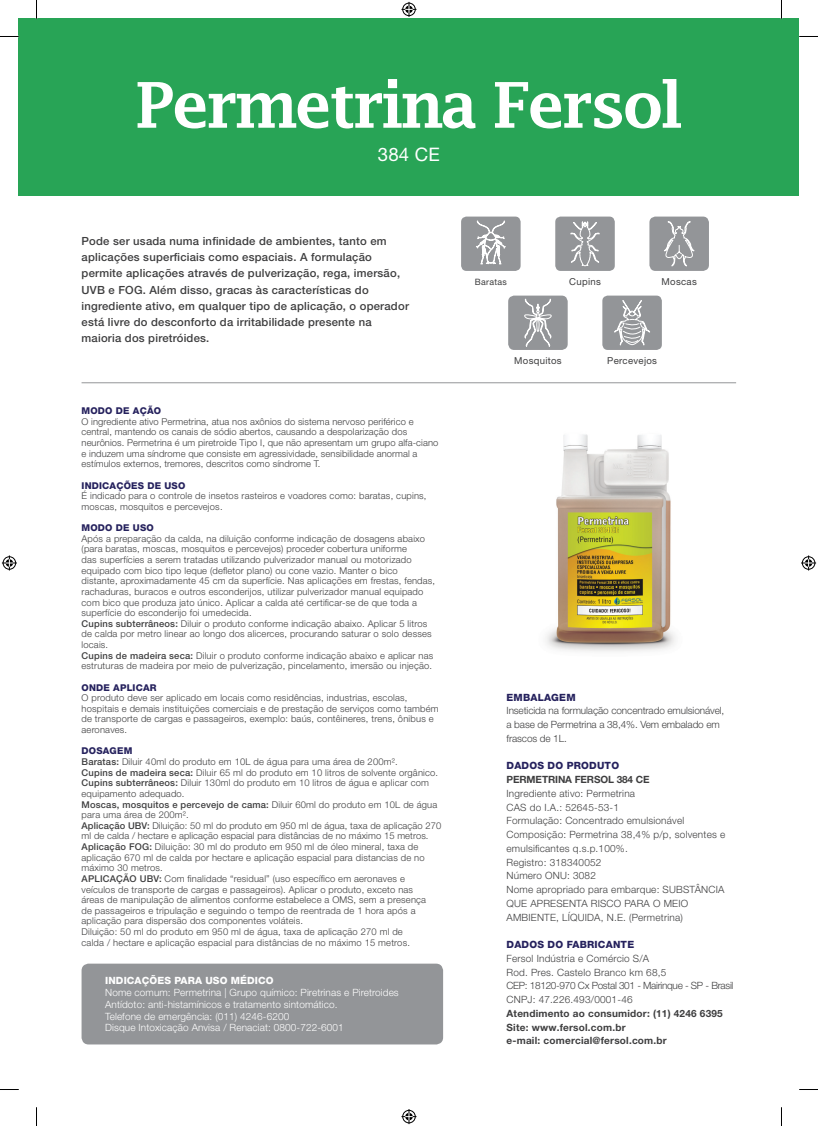
<style>
.page{position:relative;width:818px;height:1126px;background:#fff}
.page>*{position:absolute;margin:0;border:0;box-sizing:border-box;transform-origin:0 0}
.t1{font:600 63.12px "Lucida Fax";letter-spacing:-.05em;color:#fff}
.t2{font:18.62px "Helvetica Neue LT Pro";color:#fff}
.t3{font:500 11.25px/16.2px "Helvetica Neue LT Pro";letter-spacing:.02em;color:#3e3e3f}
.t4{font:300 10px/13.8px "Helvetica Neue LT Pro";letter-spacing:.02em;color:#3e3e3f}
.t5{font:300 10px/11.9px "Helvetica Neue LT Pro";letter-spacing:.01em;color:#fff}
.t6{font:300 10px/13.8px "Helvetica Neue LT Pro";letter-spacing:-.01em;color:#3e3e3f}
.t7{font:700 10px/13.8px "Helvetica Neue LT Pro";letter-spacing:.02em;color:#3e3e3f}
.t8{font:800 10px "Helvetica Neue LT Pro";letter-spacing:.02em;color:#25215d}
.t9{font:800 10px "Helvetica Neue LT Pro";letter-spacing:.01em;color:#fff}
.t10{font:700 10px "Helvetica Neue LT Pro";letter-spacing:-.01em;color:#3e3e3f}
.t11{font:9.62px "Helvetica Neue LT Pro";letter-spacing:.03em;color:#3e3e3f}
.t12{font:300 9.38px/10.6px "Helvetica Neue LT Pro";letter-spacing:.02em;color:#3e3e3f}
.t13{font:800 9.38px "Helvetica Neue LT Pro";letter-spacing:.02em;color:#25215d}
.t14{font:8.75px "Helvetica Neue LT Pro";letter-spacing:.03em;color:#3e3e3f}
.s1{font-weight:500}
.s2{font-weight:800;color:#25215d}
</style>
<div class="page">
<div style="left:19px;top:19px;width:779px;height:177px;background:#28a456"></div>
<hr style="left:81px;top:382px;width:654px;height:1px;background:#939598">
<div style="left:81px;top:963px;width:362px;height:81px;background:#939598;border-radius:7px"></div>
<img style="left:546px;top:434px;width:129px;height:218px">
<div style="left:649px;top:216px;width:59px;height:55px;background:#939598;border-radius:6px"></div>
<svg style="left:664px;top:221px;width:30px;height:46px"></svg>
<div style="left:555px;top:216px;width:59px;height:55px;background:#939598;border-radius:5px"></div>
<svg style="left:570px;top:221px;width:29px;height:45px"></svg>
<div style="left:461px;top:216px;width:59px;height:55px;background:#939598;border-radius:5px"></div>
<svg style="left:476px;top:221px;width:29px;height:43px"></svg>
<div style="left:602px;top:295px;width:59px;height:55px;background:#939598;border-radius:5px"></div>
<svg style="left:614px;top:300px;width:36px;height:46px"></svg>
<div style="left:508px;top:295px;width:59px;height:55px;background:#939598;border-radius:6px"></div>
<svg style="left:523px;top:295px;width:29px;height:52px"></svg>
<svg style="left:0;top:36px;width:19px;height:1px"></svg>
<svg style="left:798px;top:36px;width:19px;height:1px"></svg>
<svg style="left:0;top:1089px;width:19px;height:1px"></svg>
<svg style="left:799px;top:1089px;width:18px;height:1px"></svg>
<svg style="left:36px;top:0;width:1px;height:19px"></svg>
<svg style="left:36px;top:1107px;width:1px;height:18px"></svg>
<svg style="left:401px;top:2px;width:15px;height:15px"></svg>
<svg style="left:401px;top:1109px;width:15px;height:14px"></svg>
<svg style="left:2px;top:555px;width:15px;height:15px"></svg>
<svg style="left:801px;top:555px;width:14px;height:15px"></svg>
<h1 class="t1" style="left:135px;top:69px;width:549px">Permetrina Fersol</h1>
<h2 class="t2" style="left:377px;top:143px;width:64px">384 CE</h2>
<p class="t3" style="left:81px;top:232px;width:329px">Pode ser usada numa infinidade de ambientes, tanto em aplicações superficiais como espaciais. A formulação permite aplicações através de pulverização, rega, imersão, UVB e FOG. Além disso, gracas às características do ingrediente ativo, em qualquer tipo de aplicação, o operador está livre do desconforto da irritabilidade presente na maioria dos piretróides.</p>
<p class="t13" style="left:81px;top:405px;width:81px">MODO DE AÇÃO</p>
<p class="t12" style="left:81px;top:416px;width:358px">O ingrediente ativo Permetrina, atua nos axônios do sistema nervoso periférico e central, mantendo os canais de sódio abertos, causando a despolarização dos neurônios. Permetrina é um piretroide Tipo I, que não apresentam um grupo alfa-ciano e induzem uma síndrome que consiste em agressividade, sensibilidade anormal a estímulos externos, tremores, descritos como síndrome T.</p>
<p class="t13" style="left:81px;top:479px;width:105px">INDICAÇÕES DE USO</p>
<p class="t12" style="left:81px;top:490px;width:346px">É indicado para o controle de insetos rasteiros e voadores como: baratas, cupins, moscas, mosquitos e percevejos.</p>
<p class="t13" style="left:81px;top:522px;width:74px">MODO DE USO</p>
<p class="t12" style="left:81px;top:533px;width:355px">Após a preparação da calda, na diluição conforme indicação de dosagens abaixo (para baratas, moscas, mosquitos e percevejos) proceder cobertura uniforme<br>das superfícies a serem tratadas utilizando pulverizador manual ou motorizado equipado com bico tipo leque (defletor plano) ou cone vazio. Manter o bico distante, aproximadamente 45 cm da superfície. Nas aplicações em frestas, fendas, rachaduras, buracos e outros esconderijos, utilizar pulverizador manual equipado com bico que produza jato único. Aplicar a calda até certificar-se de que toda a superfície do esconderijo foi umedecida.<br><span class="s1">Cupins subterrâneos:</span> Diluir o produto conforme indicação abaixo. Aplicar 5 litros de calda por metro linear ao longo dos alicerces, procurando saturar o solo desses locais.<br><span class="s1">Cupins de madeira seca:</span> Diluir o produto conforme indicação abaixo e aplicar nas estruturas de madeira por meio de pulverização, pincelamento, imersão ou injeção.</p>
<p class="t13" style="left:81px;top:681px;width:76px">ONDE APLICAR</p>
<p class="t12" style="left:81px;top:692px;width:358px">O produto deve ser aplicado em locais como residências, industrias, escolas, hospitais e demais instituições comerciais e de prestação de serviços como também de transporte de cargas e passageiros, exemplo: baús, contêineres, trens, ônibus e aeronaves.</p>
<p class="t12" style="left:81px;top:745px;width:361px"><span class="s2">DOSAGEM<br></span><span class="s1">Baratas:</span> Diluir 40ml do produto em 10L de água para uma área de 200m².<br><span class="s1">Cupins de madeira seca:</span> Diluir 65 ml do produto em 10 litros de solvente orgânico.<br><span class="s1">Cupins subterrâneos:</span> Diluir 130ml do produto em 10 litros de água e aplicar com equipamento adequado.<br><span class="s1">Moscas, mosquitos e percevejo de cama:</span> Diluir 60ml do produto em 10L de água para uma área de 200m².<br><span class="s1">Aplicação UBV:</span> Diluição: 50 ml do produto em 950 ml de água, taxa de aplicação 270 ml de calda / hectare e aplicação espacial para distâncias de no máximo 15 metros.<br><span class="s1">Aplicação FOG:</span> Diluição: 30 ml do produto em 950 ml de óleo mineral, taxa de aplicação 670 ml de calda por hectare e aplicação espacial para distancias de no máximo 30 metros.<br><span class="s1">APLICAÇÃO UBV:</span> Com finalidade “residual” (uso específico em aeronaves e<br>veículos de transporte de cargas e passageiros). Aplicar o produto, exceto nas<br>áreas de manipulação de alimentos conforme estabelece a OMS, sem a presença<br>de passageiros e tripulação e seguindo o tempo de reentrada de 1 hora após a aplicação para dispersão dos componentes voláteis.<br>Diluição: 50 ml do produto em 950 ml de água, taxa de aplicação 270 ml de<br>calda / hectare e aplicação espacial para distâncias de no máximo 15 metros.</p>
<p class="t9" style="left:105px;top:974px;width:170px">INDICAÇÕES PARA USO MÉDICO</p>
<p class="t5" style="left:105px;top:985px;width:295px">Nome comum: Permetrina | Grupo químico: Piretrinas e Piretroides Antídoto: anti-histamínicos e tratamento sintomático.<br>Telefone de emergência: (011) 4246-6200<br>Disque Intoxicação Anvisa / Renaciat: 0800-722-6001</p>
<p class="t14" style="left:474px;top:276px;width:33px">Baratas</p>
<p class="t11" style="left:569px;top:276px;width:33px">Cupins</p>
<p class="t11" style="left:661px;top:276px;width:37px">Moscas</p>
<p class="t11" style="left:514px;top:355px;width:49px">Mosquitos</p>
<p class="t11" style="left:606px;top:355px;width:51px">Percevejos</p>
<p class="t8" style="left:506px;top:691px;width:71px">EMBALAGEM</p>
<p class="t6" style="left:506px;top:703px;width:219px">Inseticida na formulação concentrado emulsionável, a base de Permetrina a 38,4%. Vem embalado em frascos de 1L.</p>
<p class="t8" style="left:506px;top:759px;width:114px">DADOS DO PRODUTO</p>
<p class="t10" style="left:506px;top:773px;width:144px">PERMETRINA FERSOL 384 CE</p>
<p class="t4" style="left:506px;top:786px;width:220px">Ingrediente ativo: Permetrina<br>CAS do I.A.: 52645-53-1<br>Formulação: Concentrado emulsionável<br>Composição: Permetrina 38,4% p/p, solventes e emulsificantes q.s.p.100%.<br>Registro: 318340052<br>Número ONU: 3082<br>Nome apropriado para embarque: SUBSTÂNCIA<br>QUE APRESENTA RISCO PARA O MEIO<br>AMBIENTE, LÍQUIDA, N.E. (Permetrina)</p>
<p class="t8" style="left:506px;top:938px;width:129px">DADOS DO FABRICANTE</p>
<p class="t4" style="left:506px;top:951px;width:228px">Fersol Indústria e Comércio S/A<br>Rod. Pres. Castelo Branco km 68,5<br>CEP: 18120-970 Cx Postal 301 - Mairinque - SP - Brasil CNPJ: 47.226.493/0001-46</p>
<p class="t7" style="left:506px;top:1006px;width:217px">Atendimento ao consumidor: (11) 4246 6395<br>Site: www.fersol.com.br<br>e-mail: comercial@fersol.com.br</p>
</div>
